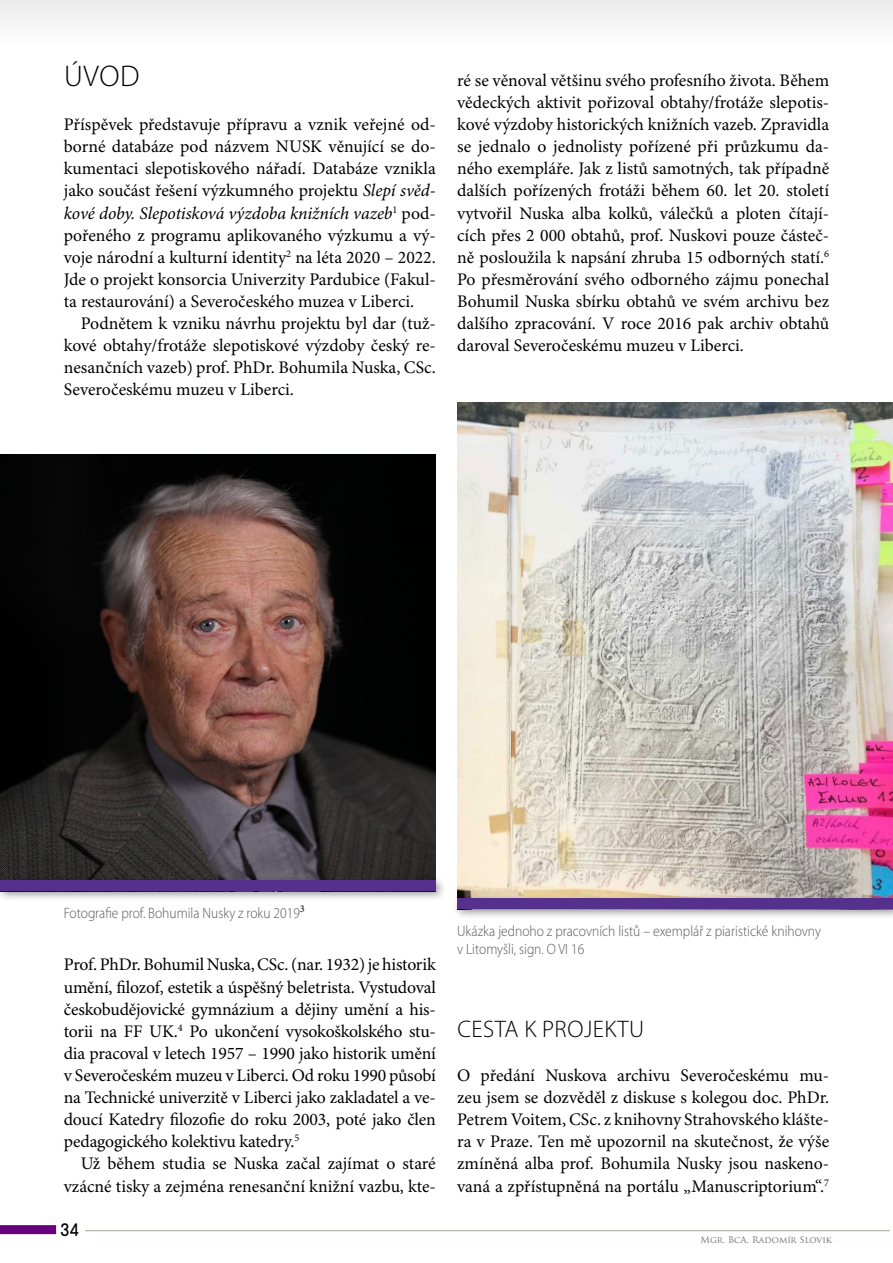
<style>
.page{position:relative;width:893px;height:1263px;background:#fff}
.page>*{position:absolute;margin:0;border:0;box-sizing:border-box;transform-origin:0 0}
.t1{font:300 30px "Myriad Pro";color:#000}
.t2{font:300 24px "Myriad Pro";letter-spacing:.02em;color:#000}
.t3{font:18px "GT Pressura";color:#000}
.t4{font:17.7px/22px "Minion Pro";letter-spacing:-.005em;color:#000;text-align:justify}
.t5{font:300 15px/18px "Myriad Pro";color:#575756;scale:.9 1}
.t6{font:9px "Trajan Pro";color:#706f6f}
.s1{font-style:italic}
</style>
<div class="page">
<div style="left:0;top:0;width:893px;height:44px;background:#f4f4f4"></div>
<div style="left:0;top:1225px;width:56px;height:9px;background:#66007e"></div>
<hr style="left:85px;top:1230px;width:805px;height:1px;background:#a5a29a">
<img style="left:0;top:454px;width:436px;height:421px">
<img style="left:457px;top:402px;width:436px;height:491px">
<div style="left:0;top:875px;width:447px;height:27px;background:#000;opacity:.4"></div>
<div style="left:0;top:880px;width:436px;height:11px;background:#55308d"></div>
<div style="left:452px;top:893px;width:441px;height:27px;background:#000;opacity:.4"></div>
<div style="left:457px;top:898px;width:436px;height:11px;background:#55308d"></div>
<h1 class="t1" style="left:64px;top:60px;width:77px">ÚVOD</h1>
<p class="t4" style="left:64px;top:114px;width:374px">Příspěvek představuje přípravu a vznik veřejné od&shy;borné databáze pod názvem NUSK věnující se do&shy;kumentaci slepotiskového nářadí. Databáze vznikla jako součást řešení výzkumného projektu <span class="s1">Slepí svěd&shy;kové doby. Slepotisková výzdoba knižních vazeb</span><sup>1</sup> pod&shy;pořeného z programu aplikovaného výzkumu a vý&shy;voje národní a kulturní identity<sup>2</sup> na léta 2020 – 2022.<br>Jde o projekt konsorcia Univerzity Pardubice (Fakul&shy;ta restaurování) a Severočeského muzea v Liberci.</p>
<p class="t4" style="left:64px;top:313px;width:374px;text-indent:17px">Podnětem k vzniku návrhu projektu byl dar (tuž&shy;kové obtahy/frotáže slepotiskové výzdoby český re&shy;nesančních vazeb) prof. PhDr. Bohumila Nuska, CSc.<br>Severočeskému muzeu v Liberci.</p>
<p class="t4" style="left:457px;top:70px;width:374px">ré se věnoval většinu svého profesního života. Během vědeckých aktivit pořizoval obtahy/frotáže slepotis&shy;kové výzdoby historických knižních vazeb. Zpravidla se jednalo o jednolisty pořízené při průzkumu da&shy;ného exempláře. Jak z listů samotných, tak případně dalších pořízených frotáži během 60. let 20. století vytvořil Nuska alba kolků, válečků a ploten čítají&shy;cích přes 2 000 obtahů, prof. Nuskovi pouze částeč&shy;ně posloužila k napsání zhruba 15 odborných statí.<sup>6<br></sup>Po přesměrování svého odborného zájmu ponechal Bohumil Nuska sbírku obtahů ve svém archivu bez dalšího zpracování. V roce 2016 pak archiv obtahů daroval Severočeskému muzeu v Liberci.</p>
<p class="t5" style="left:64px;top:904px;width:269px">Fotografie prof. Bohumila Nusky z roku 2019<sup>3</sup></p>
<p class="t4" style="left:64px;top:954px;width:374px">Prof. PhDr. Bohumil Nuska, CSc. (nar. 1932) je historik umění, filozof, estetik a úspěšný beletrista. Vystudoval českobudějovické gymnázium a dějiny umění a his&shy;torii na FF UK.<sup>4</sup> Po ukončení vysokoškolského stu&shy;dia pracoval v letech 1957 – 1990 jako historik umění v Severočeském muzeu v Liberci. Od roku 1990 působí na Technické univerzitě v Liberci jako zakladatel a ve&shy;doucí Katedry filozofie do roku 2003, poté jako člen pedagogického kolektivu katedry.<sup>5</sup></p>
<p class="t4" style="left:64px;top:1153px;width:374px;text-align:right">Už během studia se Nuska začal zajímat o staré vzácné tisky a zejména renesanční knižní vazbu, kte-</p>
<p class="t3" style="left:61px;top:1216px;width:20px">34</p>
<p class="t5" style="left:457px;top:923px;width:406px">Ukázka jednoho z pracovních listů – exemplář z piaristické knihovny v Litomyšli, sign. O VI 16</p>
<h2 class="t2" style="left:457px;top:1015px;width:188px">CESTA K PROJEKTU</h2>
<p class="t4" style="left:457px;top:1065px;width:374px">O předání Nuskova archivu Severočeskému mu&shy;zeu jsem se dozvěděl z diskuse s kolegou doc. PhDr.<br>Petrem Voitem, CSc. z knihovny Strahovského klášte&shy;ra v Praze. Ten mě upozornil na skutečnost, že výše zmíněná alba prof. Bohumila Nusky jsou naskeno&shy;vaná a zpřístupněná na portálu „Manuscriptorium“.<sup>7</sup></p>
<p class="t6" style="left:700px;top:1234px;width:133px">Mgr. BcA. Radomír Slovik</p>
</div>
